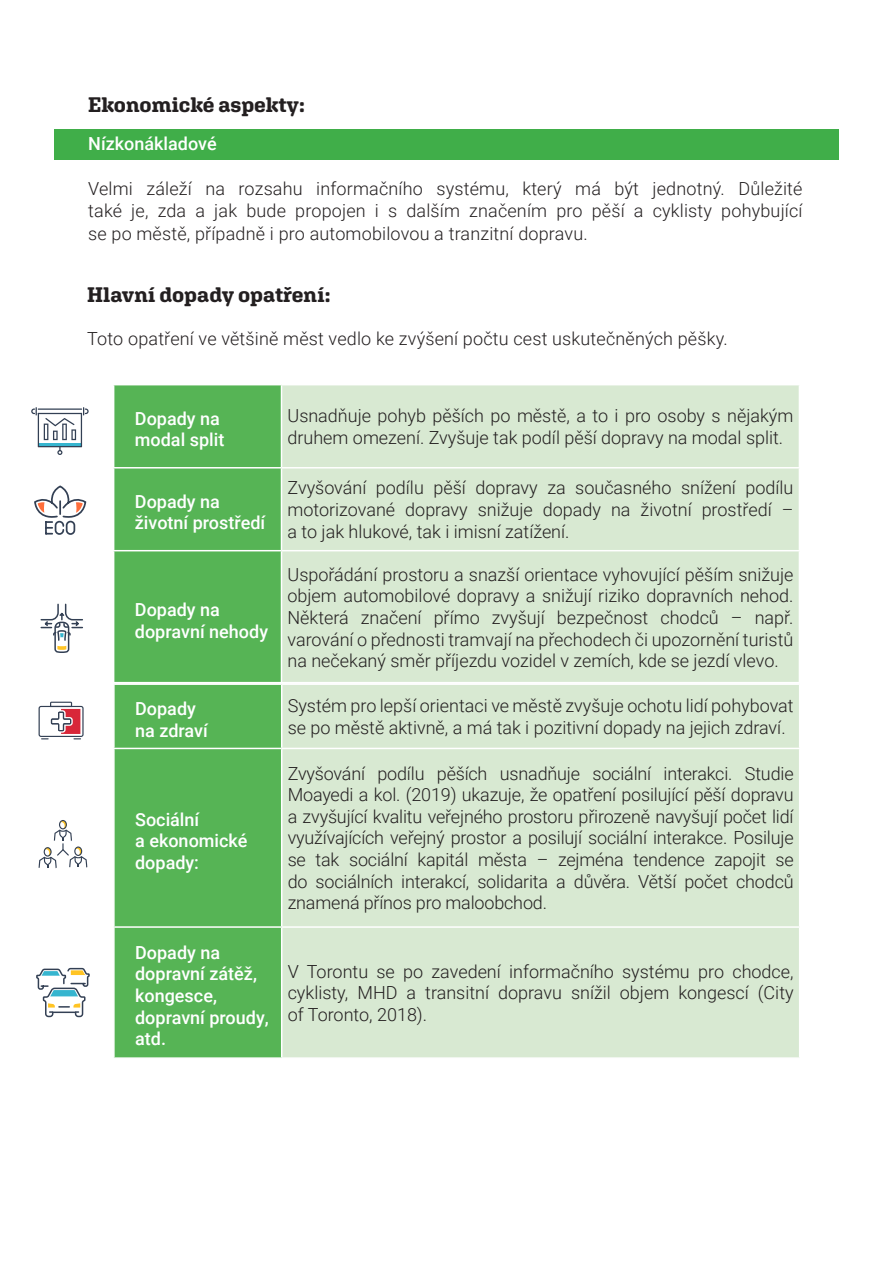
<style>
.page{position:relative;width:893px;height:1263px;background:#fff}
.page>*{position:absolute;margin:0;border:0;box-sizing:border-box;transform-origin:0 0}
.t1{font:700 21px "Aglet Slab";letter-spacing:-.005em;color:#231f20}
.t2{font:300 18px/21.6px "Roboto";color:#231f20;text-align:justify}
.t3{font:500 18px/21.6px "Roboto";color:#fff}
</style>
<div class="page">
<div style="left:54px;top:129px;width:785px;height:30px;background:#40ae49"></div>
<div style="left:114px;top:385px;width:167px;height:297px;background:#56b455"></div>
<div style="left:282px;top:385px;width:517px;height:297px;background:#d8e9d2"></div>
<hr style="left:113px;top:467px;width:168px;height:1px;background:#fff">
<hr style="left:113px;top:550px;width:168px;height:1px;background:#fff">
<hr style="left:281px;top:467px;width:519px;height:1px;background:#fff">
<hr style="left:281px;top:550px;width:519px;height:1px;background:#fff">
<svg style="left:34px;top:485px;width:53px;height:50px"></svg>
<svg style="left:40px;top:603px;width:43px;height:50px"></svg>
<svg style="left:31px;top:407px;width:58px;height:48px"></svg>
<div style="left:115px;top:685px;width:166px;height:372px;background:#56b455"></div>
<svg style="left:282px;top:685px;width:517px;height:372px;background:#d9e9d3"></svg>
<hr style="left:113px;top:748px;width:169px;height:1px;background:#fff">
<hr style="left:282px;top:748px;width:518px;height:1px;background:#fff">
<hr style="left:282px;top:926px;width:518px;height:2px;background:#fff">
<hr style="left:113px;top:926px;width:169px;height:2px;background:#fff">
<svg style="left:39px;top:820px;width:48px;height:48px"></svg>
<svg style="left:39px;top:702px;width:45px;height:37px"></svg>
<svg style="left:36px;top:967px;width:54px;height:51px"></svg>
<p class="t1" style="left:88px;top:92px;width:218px">Ekonomické aspekty:</p>
<p class="t3" style="left:88px;top:132px;width:130px">Nízkonákladové</p>
<p class="t2" style="left:88px;top:177px;width:716px">Velmi záleží na rozsahu informačního systému, který má být jednotný. Důležité také je, zda a jak bude propojen i s dalším značením pro pěší a cyklisty pohybující</p>
<p class="t2" style="left:88px;top:222px;width:501px">se po městě, případně i pro automobilovou a tranzitní dopravu.</p>
<p class="t1" style="left:87px;top:282px;width:245px">Hlavní dopady opatření:</p>
<p class="t2" style="left:87px;top:327px;width:642px">Toto opatření ve většině měst vedlo ke zvýšení počtu cest uskutečněných pěšky.</p>
<p class="t3" style="left:135px;top:407px;width:91px">Dopady na modal split</p>
<p class="t2" style="left:287px;top:404px;width:507px">Usnadňuje pohyb pěších po městě, a to i pro osoby s nějakým druhem omezení. Zvyšuje tak podíl pěší dopravy na modal split.</p>
<p class="t3" style="left:135px;top:490px;width:132px">Dopady na životní prostředí</p>
<p class="t3" style="left:135px;top:598px;width:135px">Dopady na dopravní nehody</p>
<p class="t2" style="left:287px;top:476px;width:507px">Zvyšování podílu pěší dopravy za současného snížení podílu motorizované dopravy snižuje dopady na životní prostředí – a to jak hlukové, tak i imisní zatížení.</p>
<p class="t2" style="left:287px;top:563px;width:507px">Uspořádání prostoru a snazší orientace vyhovující pěším snižuje objem automobilové dopravy a snižují riziko dopravních nehod.<br>Některá značení přímo zvyšují bezpečnost chodců – např. varování o přednosti tramvají na přechodech či upozornění turistů na nečekaný směr příjezdu vozidel v zemích, kde se jezdí vlevo.</p>
<p class="t3" style="left:135px;top:697px;width:74px">Dopady na zdraví</p>
<p class="t2" style="left:288px;top:694px;width:507px">Systém pro lepší orientaci ve městě zvyšuje ochotu lidí pohybovat se po městě aktivně, a má tak i pozitivní dopady na jejich zdraví.</p>
<p class="t3" style="left:135px;top:808px;width:66px">Sociální</p>
<p class="t3" style="left:135px;top:829px;width:114px">a ekonomické dopady:</p>
<p class="t3" style="left:135px;top:941px;width:135px">Dopady na dopravní zátěž, kongesce, dopravní proudy, atd.</p>
<p class="t2" style="left:288px;top:762px;width:507px">Zvyšování podílu pěších usnadňuje sociální interakci. Studie Moayedi a kol. (2019) ukazuje, že opatření posilující pěší dopravu a zvyšující kvalitu veřejného prostoru přirozeně navyšují počet lidí využívajících veřejný prostor a posilují sociální interakce. Posiluje se tak sociální kapitál města – zejména tendence zapojit se do sociálních interakcí, solidarita a důvěra. Větší počet chodců znamená přínos pro maloobchod.</p>
<p class="t2" style="left:288px;top:960px;width:507px">V Torontu se po zavedení informačního systému pro chodce, cyklisty, MHD a transitní dopravu snížil objem kongescí (City of Toronto, 2018).</p>
</div>
